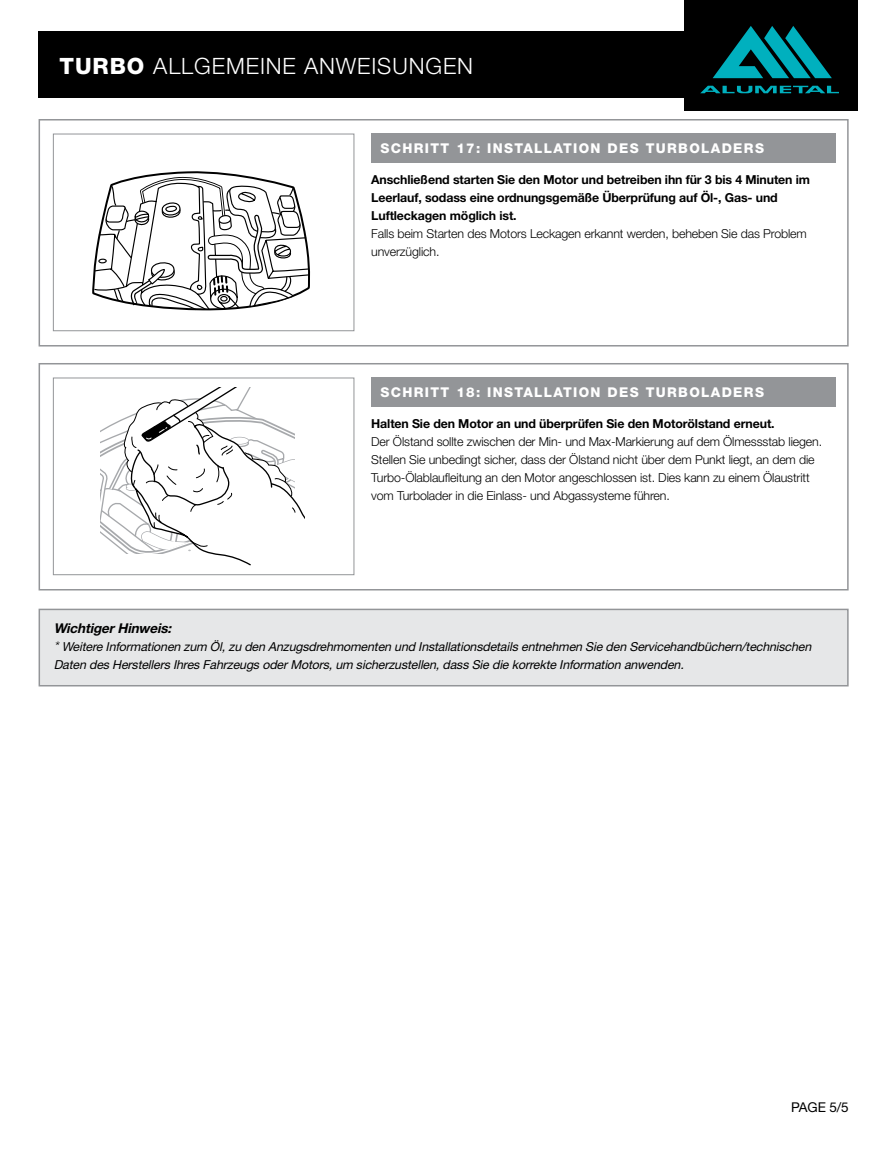
<style>
.page{position:relative;width:893px;height:1149px;background:#fff}
.page>*{position:absolute;margin:0;border:0;box-sizing:border-box;transform-origin:0 0}
.t1{font:300 22.5px "Helvetica Neue";letter-spacing:.04em;color:#fff}
.t2{font:800 13.5px "Helvetica Neue";letter-spacing:.1em;color:#fff}
.t3{font:italic 700 13.5px "Helvetica Neue";color:#000}
.t4{font:13.5px "Helvetica Neue";color:#000}
.t5{font:300 12.3px/18px "Helvetica Neue";letter-spacing:-.01em;color:#000}
.t6{font:italic 12.3px/18px "Helvetica Neue";color:#000}
.t7{font:700 12.3px/18px "Helvetica Neue";letter-spacing:-.01em;color:#000}
.s1{font-weight:800}
.s2{font-weight:300;font-size:13.5px}
</style>
<div class="page">
<div style="left:38px;top:31px;width:812px;height:66px;background:#000"></div>
<div style="left:39px;top:119px;width:810px;height:227px;border:2px solid #939598"></div>
<div style="left:53px;top:134px;width:301px;height:197px;border:1px solid #939598"></div>
<div style="left:371px;top:133px;width:465px;height:30px;background:#939598"></div>
<div style="left:39px;top:363px;width:810px;height:227px;border:2px solid #939598"></div>
<div style="left:39px;top:609px;width:809px;height:76px;background:#e6e7e8"></div>
<div style="left:39px;top:608px;width:810px;height:78px;border:2px solid #939598"></div>
<div style="left:53px;top:377px;width:301px;height:198px;border:1px solid #939598"></div>
<div style="left:371px;top:377px;width:465px;height:30px;background:#939598"></div>
<svg style="left:92px;top:171px;width:218px;height:139px"></svg>
<svg style="left:100px;top:387px;width:205px;height:179px"></svg>
<div style="left:685px;top:0;width:173px;height:111px;background:#000"></div>
<svg style="left:700px;top:86px;width:139px;height:7px"></svg>
<svg style="left:713px;top:26px;width:119px;height:52px"></svg>
<h1 class="t1" style="left:60px;top:52px;width:415px"><span class="s1">TURBO</span> ALLGEMEINE ANWEISUNGEN</h1>
<p class="t2" style="left:380px;top:140px;width:385px">SCHRITT 17: INSTALLATION DES TURBOLADERS</p>
<p class="t7" style="left:371px;top:170px;width:440px">Anschließend starten Sie den Motor und betreiben ihn für 3 bis 4 Minuten im<br>Leerlauf, sodass eine ordnungsgemäße Überprüfung auf Öl-, Gas- und<br>Luftleckagen möglich ist.</p>
<p class="t5" style="left:371px;top:224px;width:437px">Falls beim Starten des Motors Leckagen erkannt werden, beheben Sie das Problem unverzüglich.</p>
<p class="t2" style="left:380px;top:384px;width:385px">SCHRITT 18: INSTALLATION DES TURBOLADERS</p>
<p class="t7" style="left:371px;top:414px;width:405px">Halten Sie den Motor an und überprüfen Sie den Motorölstand erneut.</p>
<p class="t5" style="left:371px;top:432px;width:452px">Der Ölstand sollte zwischen der Min- und Max-Markierung auf dem Ölmessstab liegen.<br>Stellen Sie unbedingt sicher, dass der Ölstand nicht über dem Punkt liegt, an dem die Turbo-Ölablaufleitung an den Motor angeschlossen ist. Dies kann zu einem Ölaustritt vom Turbolader in die Einlass- und Abgassysteme führen.</p>
<p class="t3" style="left:54px;top:620px;width:123px">WichtigerHinweis:</p>
<p class="t6" style="left:54px;top:637px;width:762px"><span class="s2">*</span>Weitere Informationen zum Öl,zu den Anzugsdrehmomenten und Installationsdetails entnehmen Sie den Servicehandbüchern/technischen<br>Daten des Herstellers Ihres Fahrzeugs oderMotors,um sicherzustellen,dass Sie die korrekte Information anwenden.</p>
<p class="t4" style="left:791px;top:1099px;width:59px">PAGE 5/5</p>
</div>
